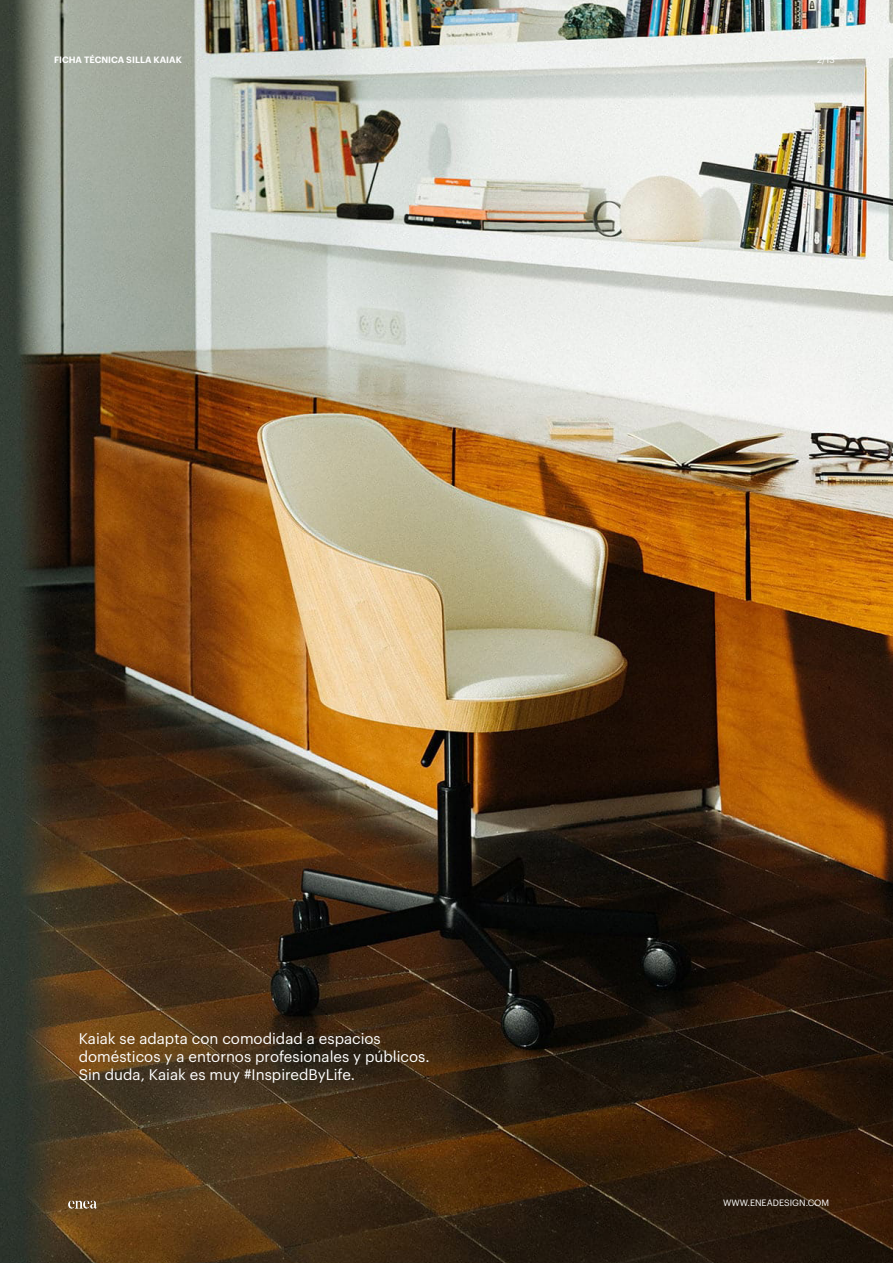
<style>
.page{position:relative;width:893px;height:1263px;background:#fff}
.page>*{position:absolute;margin:0;border:0;box-sizing:border-box;transform-origin:0 0}
.t1{font:15px/18px "Graphik";color:#fff}
.t2{font:9px "Graphik";color:#fff}
.t3{font:600 9px "Graphik";color:#fff}
</style>
<div class="page">
<img style="left:0;top:0;width:893px;height:1263px">
<img style="left:68px;top:1200px;width:29px;height:8px">
<p class="t3" style="left:54px;top:53px;width:129px">FICHA TÉCNICA SILLA KAIAK</p>
<p class="t2" style="left:817px;top:53px;width:19px">2/13</p>
<p class="t1" style="left:79px;top:1028px;width:352px">Kaiak se adapta con comodidad a espacios domésticos y a entornos profesionales y públicos.<br>Sin duda, Kaiak es muy #InspiredByLife.</p>
<p class="t2" style="left:723px;top:1196px;width:108px">WWW.ENEADESIGN.COM</p>
</div>
